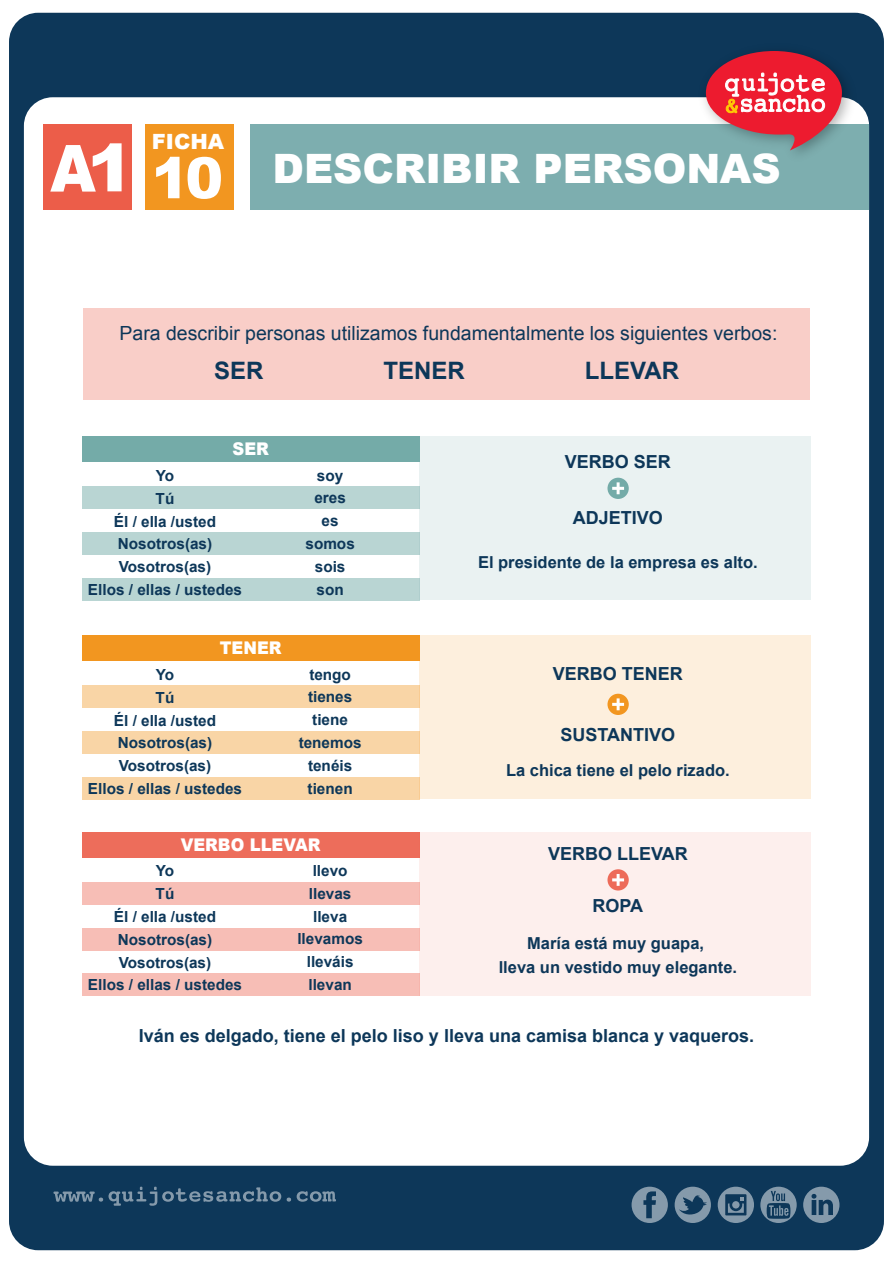
<style>
.page{position:relative;width:893px;height:1263px;background:#fff}
.page>*{position:absolute;margin:0;border:0;box-sizing:border-box;transform-origin:0 0}
.t1{font:900 64.95px "Arial";color:#fff;scale:.9 1}
.t2{font:900 57px "Arial";color:#fff}
.t3{font:900 40.5px "Arial";color:#fff}
.t4{font:700 24px "Arial";color:#0d3759}
.t5{font:900 21px "Arial";color:#fff}
.t6{font:19.5px "Arial";color:#0d3759}
.t7{font:700 18px "Arial";color:#0d3759}
.t8{font:900 17.55px "Arial";color:#fff;scale:.94 1}
.t9{font:700 16.5px/24.5px "Arial";color:#0d3759;text-align:center}
.t10{font:700 15.3px/22.8px "Arial";color:#0d3759;text-align:center}
.s1{font-size:66px}
</style>
<div class="page">
<div style="left:9px;top:13px;width:875px;height:1237px;background:#0d3759;border-radius:29px"></div>
<div style="left:24px;top:97px;width:845px;height:1069px;background:#fff;border-radius:29px"></div>
<div style="left:251px;top:124px;width:618px;height:86px;background:#7daeaf"></div>
<div style="left:43px;top:124px;width:89px;height:86px;background:#ec5d49"></div>
<div style="left:145px;top:124px;width:89px;height:86px;background:#f29620"></div>
<div style="left:83px;top:309px;width:727px;height:91px;background:#f9cec8"></div>
<div style="left:419px;top:831px;width:392px;height:164px;background:#fdefed"></div>
<div style="left:419px;top:635px;width:392px;height:164px;background:#fdefdd"></div>
<div style="left:419px;top:436px;width:392px;height:164px;background:#eaf2f2"></div>
<div style="left:82px;top:436px;width:337px;height:26px;background:#74aba8"></div>
<div style="left:82px;top:487px;width:337px;height:22px;background:#b9d5d3"></div>
<div style="left:82px;top:533px;width:337px;height:22px;background:#b9d5d3"></div>
<div style="left:82px;top:578px;width:337px;height:22px;background:#b9d5d3"></div>
<div style="left:82px;top:635px;width:337px;height:26px;background:#f29620"></div>
<div style="left:82px;top:686px;width:337px;height:22px;background:#f9d5a6"></div>
<div style="left:82px;top:732px;width:337px;height:22px;background:#f9d5a6"></div>
<div style="left:82px;top:777px;width:337px;height:22px;background:#f9d5a6"></div>
<div style="left:82px;top:831px;width:337px;height:26px;background:#ed6d5b"></div>
<div style="left:82px;top:882px;width:337px;height:22px;background:#f7beb6"></div>
<div style="left:82px;top:928px;width:337px;height:22px;background:#f7beb6"></div>
<div style="left:82px;top:973px;width:337px;height:22px;background:#f7beb6"></div>
<div style="left:607px;top:478px;width:22px;height:21px;background:#74aba8;border-radius:50%"></div>
<svg style="left:612px;top:482px;width:12px;height:12px"></svg>
<div style="left:607px;top:694px;width:22px;height:21px;background:#f29620;border-radius:50%"></div>
<svg style="left:612px;top:698px;width:12px;height:12px"></svg>
<svg style="left:607px;top:869px;width:22px;height:21px"></svg>
<svg style="left:612px;top:874px;width:12px;height:12px"></svg>
<svg style="left:675px;top:1187px;width:36px;height:36px"></svg>
<svg style="left:632px;top:1187px;width:36px;height:36px"></svg>
<svg style="left:718px;top:1187px;width:36px;height:36px"></svg>
<svg style="left:732px;top:1201px;width:8px;height:7px"></svg>
<svg style="left:760px;top:1187px;width:37px;height:36px"></svg>
<svg style="left:803px;top:1187px;width:36px;height:36px"></svg>
<svg style="left:53px;top:1191px;width:50px;height:11px"></svg>
<svg style="left:109px;top:1187px;width:172px;height:19px"></svg>
<svg style="left:287px;top:1197px;width:4px;height:4px"></svg>
<svg style="left:297px;top:1191px;width:39px;height:11px"></svg>
<img style="left:693px;top:81px;width:169px;height:73px">
<svg style="left:706px;top:51px;width:136px;height:99px"></svg>
<h3 class="t5" style="left:152px;top:126px;width:74px">FICHA</h3>
<h2 class="t2" style="left:151px;top:137px;width:73px">10</h2>
<h1 class="t1" style="left:50px;top:121px;width:94px">A<span class="s1">1</span></h1>
<h3 class="t3" style="left:272px;top:139px;width:510px">DESCRIBIR PERSONAS</h3>
<p class="t6" style="left:120px;top:321px;width:659px">Para describir personas utilizamos fundamentalmente los siguientes verbos:</p>
<h3 class="t4" style="left:214px;top:354px;width:51px">SER</h3>
<h3 class="t4" style="left:383px;top:354px;width:83px">TENER</h3>
<h3 class="t4" style="left:585px;top:354px;width:96px">LLEVAR</h3>
<p class="t8" style="left:232px;top:436px;width:40px">SER</p>
<p class="t10" style="left:88px;top:465px;width:156px">Yo<br>Tú<br>Él / ella /usted<br>Nosotros(as)<br>Vosotros(as)<br>Ellos / ellas / ustedes</p>
<p class="t10" style="left:305px;top:464px;width:51px">soy eres es somos sois son</p>
<p class="t8" style="left:220px;top:635px;width:67px">TENER</p>
<p class="t10" style="left:88px;top:663px;width:156px">Yo<br>Tú<br>Él / ella /usted<br>Nosotros(as)<br>Vosotros(as)<br>Ellos / ellas / ustedes</p>
<p class="t10" style="left:299px;top:663px;width:64px">tengo tienes tiene tenemos tenéis tienen</p>
<p class="t8" style="left:181px;top:832px;width:150px">VERBO LLEVAR</p>
<p class="t10" style="left:88px;top:860px;width:156px">Yo<br>Tú<br>Él / ella /usted<br>Nosotros(as)<br>Vosotros(as)<br>Ellos / ellas / ustedes</p>
<p class="t10" style="left:297px;top:860px;width:67px">llevo llevas lleva llevamos lleváis llevan</p>
<p class="t7" style="left:565px;top:449px;width:108px">VERBO SER</p>
<p class="t7" style="left:573px;top:506px;width:92px">ADJETIVO</p>
<p class="t9" style="left:478px;top:550px;width:281px">El presidente de la empresa es alto.</p>
<p class="t7" style="left:553px;top:661px;width:132px">VERBO TENER</p>
<p class="t7" style="left:560px;top:723px;width:116px">SUSTANTIVO</p>
<p class="t9" style="left:506px;top:759px;width:225px">La chica tiene el pelo rizado.</p>
<p class="t7" style="left:548px;top:841px;width:141px">VERBO LLEVAR</p>
<p class="t7" style="left:593px;top:894px;width:52px">ROPA</p>
<p class="t9" style="left:499px;top:931px;width:240px">María está muy guapa,<br>lleva un vestido muy elegante.</p>
<p class="t7" style="left:139px;top:1024px;width:617px">Iván es delgado, tiene el pelo liso y lleva una camisa blanca y vaqueros.</p>
</div>
